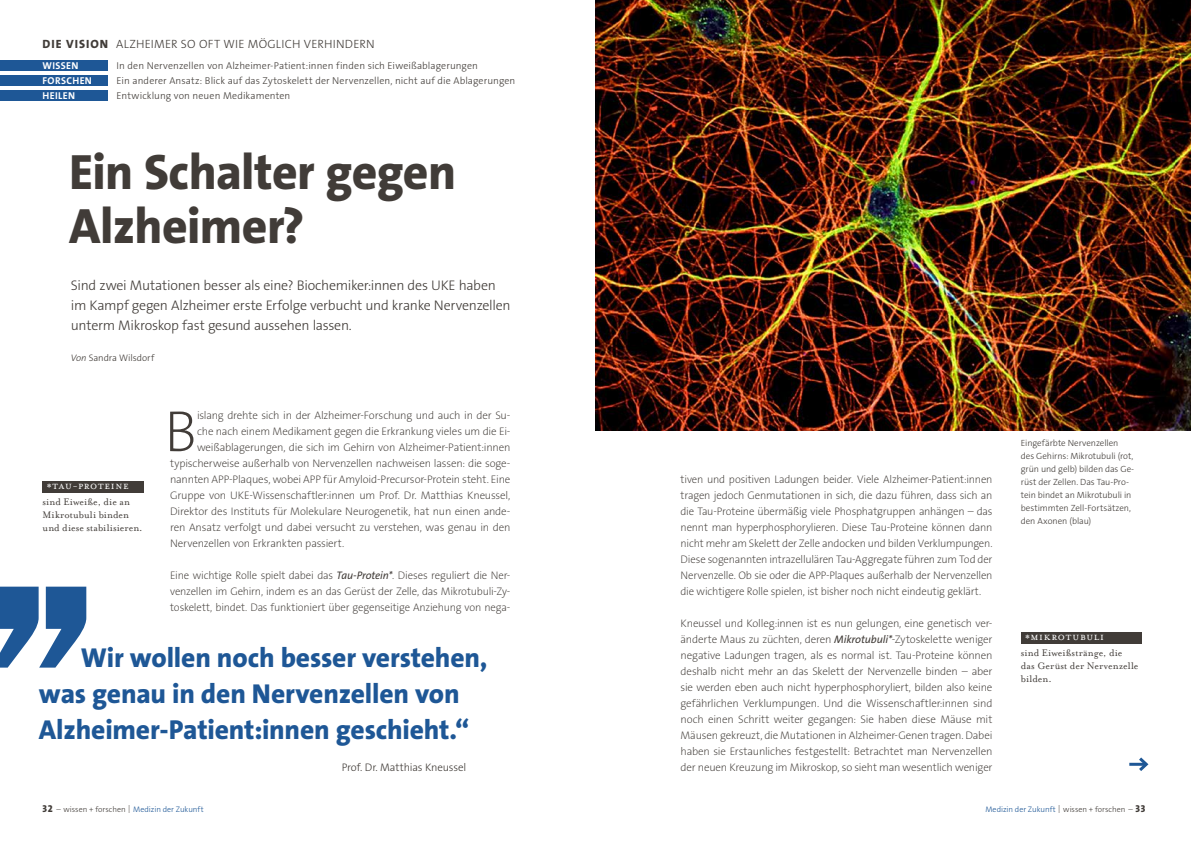
<style>
.page{position:relative;width:1191px;height:842px;background:#fff}
.page>*{position:absolute;margin:0;border:0;box-sizing:border-box;transform-origin:0 0}
.t1{font:200 58.4px "The Sans Os F";color:#413c38}
.t2{font:800 50px/54px "The Sans Os F";letter-spacing:-.015em;color:#413c38}
.t3{font:800 27.5px/36.2px "The Sans Os F";letter-spacing:-.005em;color:#1e5796}
.t4{font:300 14px/20px "The Sans Os F";letter-spacing:-.02em;color:#413c38}
.t5{font:300 12px "The Sans Os F";letter-spacing:.015em;color:#413c38}
.t6{font:12px "Mrs Eaves All Small Caps OT";letter-spacing:.06em;color:#fff}
.t7{font:200 11px/16px "The Sans Os F";letter-spacing:-.02em;color:#413c38;text-align:justify}
.t8{font:11px/13px "Mrs Eaves Lining OT";letter-spacing:.01em;color:#413c38}
.t9{font:300 11px "The Sans Os F";letter-spacing:-.015em;color:#413c38}
.t10{font:300 10px "The Sans Os F";letter-spacing:.01em;color:#413c38}
.t11{font:700 10px "The Sans Os F";letter-spacing:.035em;color:#fff}
.t12{font:300 9.5px "The Sans Os F";letter-spacing:-.005em;color:#413c38}
.t13{font:300 9px/13px "The Sans Os F";letter-spacing:-.005em;color:#413c38}
.t14{font:300 8px "The Sans Os F";color:#413c38}
.t15{font:300 8px "The Sans Os F";color:#1e5796}
.s1{font-weight:800}
.s2{font-style:italic}
.s3{font-weight:400;font-style:italic}
.s4{font-weight:800;font-size:10px}
.s5{color:#1e5796}
.s6{color:#413c38}
.s7{font-weight:800;font-size:10px;color:#413c38}
</style>
<div class="page">
<img style="left:595px;top:0;width:596px;height:431px">
<div style="left:0;top:60px;width:108px;height:11px;background:#1e5796"></div>
<div style="left:0;top:90px;width:108px;height:11px;background:#1e5796"></div>
<div style="left:0;top:75px;width:108px;height:11px;background:#1e5796"></div>
<hr style="left:1129px;top:763px;width:17px;height:3px;background:#1e5796">
<svg style="left:1135px;top:757px;width:14px;height:14px"></svg>
<svg style="left:0;top:587px;width:86px;height:81px"></svg>
<div style="left:43px;top:481px;width:101px;height:11px;background:#413c38"></div>
<div style="left:1020px;top:632px;width:121px;height:11px;background:#413c38"></div>
<p class="t5" style="left:43px;top:36px;width:334px"><span class="s1">DIE VISION</span> ALZHEIMER SO OFT WIE MÖGLICH VERHINDERN</p>
<p class="t11" style="left:43px;top:59px;width:37px">WISSEN</p>
<p class="t10" style="left:117px;top:59px;width:363px">In den Nervenzellen von Alzheimer-Patient:innen finden sich Eiweißablagerungen</p>
<p class="t11" style="left:43px;top:74px;width:51px">FORSCHEN</p>
<p class="t10" style="left:117px;top:74px;width:400px">Ein anderer Ansatz: Blick auf das Zytoskelett der Nervenzellen, nicht auf die Ablagerungen</p>
<p class="t11" style="left:43px;top:89px;width:34px">HEILEN</p>
<p class="t10" style="left:117px;top:89px;width:175px">Entwicklung von neuen Medikamenten</p>
<h2 class="t2" style="left:69px;top:145px;width:388px">Ein Schalter gegen<br>Alzheimer?</h2>
<p class="t4" style="left:71px;top:276px;width:441px">Sind zwei Mutationen besser als eine? Biochemiker:innen des UKE haben im Kampf gegen Alzheimer erste Erfolge verbucht und kranke Nervenzellen unterm Mikroskop fast gesund aussehen lassen.</p>
<p class="t12" style="left:71px;top:351px;width:85px"><span class="s2">Von</span> Sandra Wilsdorf</p>
<p class="t6" style="left:47px;top:481px;width:84px">*Tau-Proteine</p>
<p class="t8" style="left:43px;top:495px;width:102px">sind Eiweiße, die an<br>Mikrotubuli binden und diese stabilisieren.</p>
<h1 class="t1" style="left:164px;top:394px;width:34px">B</h1>
<p class="t7" style="left:197px;top:407px;width:315px">islang drehte sich in der Alzheimer-Forschung und auch in der Su-</p>
<p class="t7" style="left:197px;top:423px;width:315px">che nach einem Medikament gegen die Erkrankung vieles um die Ei-</p>
<p class="t7" style="left:197px;top:439px;width:315px">weißablagerungen, die sich im Gehirn von Alzheimer-Patient:innen</p>
<p class="t7" style="left:170px;top:455px;width:342px">typischerweise außerhalb von Nervenzellen nachweisen lassen: die soge-</p>
<p class="t7" style="left:170px;top:471px;width:342px">nannten APP-Plaques, wobei APP für Amyloid-Precursor-Protein steht. Eine</p>
<p class="t7" style="left:170px;top:487px;width:342px">Gruppe von UKE-Wissenschaftler:innen um Prof. Dr. Matthias Kneussel,</p>
<p class="t7" style="left:170px;top:503px;width:342px">Direktor des Instituts für Molekulare Neurogenetik, hat nun einen ande-</p>
<p class="t7" style="left:170px;top:519px;width:342px">ren Ansatz verfolgt und dabei versucht zu verstehen, was genau in den</p>
<p class="t7" style="left:170px;top:535px;width:176px">Nervenzellen von Erkrankten passiert.</p>
<p class="t7" style="left:170px;top:567px;width:342px">Eine wichtige Rolle spielt dabei das <span class="s3">Tau-Protein*</span>. Dieses reguliert die Ner&shy;venzellen im Gehirn, indem es an das Gerüst der Zelle, das Mikrotubuli-Zy&shy;toskelett, bindet. Das funktioniert über gegenseitige Anziehung von nega-</p>
<h3 class="t3" style="left:39px;top:640px;width:450px;text-indent:42px">Wir wollen noch besser verstehen, was genau in den Nervenzellen von<br>Alzheimer-Patient:innen geschieht.“</h3>
<p class="t9" style="left:342px;top:760px;width:126px">Prof. Dr. Matthias Kneussel</p>
<p class="t7" style="left:680px;top:471px;width:313px">tiven und positiven Ladungen beider. Viele Alzheimer-Patient:innen tragen jedoch Genmutationen in sich, die dazu führen, dass sich an die Tau-Proteine übermäßig viele Phosphatgruppen anhängen – das nennt man hyperphosphorylieren. Diese Tau-Proteine können dann nicht mehr am Skelett der Zelle andocken und bilden Verklumpungen.<br>Diese sogenannten intrazellulären Tau-Aggregate führen zum Tod der Nervenzelle. Ob sie oder die APP-Plaques außerhalb der Nervenzellen die wichtigere Rolle spielen, ist bisher noch nicht eindeutig geklärt.</p>
<p class="t7" style="left:680px;top:615px;width:313px">Kneussel und Kolleg:innen ist es nun gelungen, eine genetisch ver&shy;änderte Maus zu züchten, deren <span class="s3">Mikrotubuli*</span>-Zytoskelette weniger negative Ladungen tragen, als es normal ist. Tau-Proteine können deshalb nicht mehr an das Skelett der Nervenzelle binden – aber sie werden eben auch nicht hyperphosphoryliert, bilden also keine gefährlichen Verklumpungen. Und die Wissenschaftler:innen sind noch einen Schritt weiter gegangen: Sie haben diese Mäuse mit Mäusen gekreuzt, die Mutationen in Alzheimer-Genen tragen. Dabei haben sie Erstaunliches festgestellt: Betrachtet man Nervenzellen der neuen Kreuzung im Mikroskop, so sieht man wesentlich weniger</p>
<p class="t13" style="left:1020px;top:436px;width:115px">Eingefärbte Nervenzellen<br>des Gehirns: Mikrotubuli (rot, grün und gelb) bilden das Ge&shy;rüst der Zellen. Das Tau-Pro&shy;tein bindet an Mikrotubuli in bestimmten Zell-Fortsätzen, den Axonen (blau)</p>
<p class="t6" style="left:1025px;top:632px;width:81px">*Mikrotubuli</p>
<p class="t8" style="left:1020px;top:646px;width:119px">sind Eiweißstränge, die das Gerüst der Nervenzelle bilden.</p>
<p class="t14" style="left:43px;top:804px;width:163px"><span class="s4">32</span> – wissen + forschen | <span class="s5">Medizin der Zukunft</span></p>
<p class="t15" style="left:985px;top:804px;width:162px">Medizin der Zukunft <span class="s6">| wissen + forschen –</span> <span class="s7">33</span></p>
</div>
